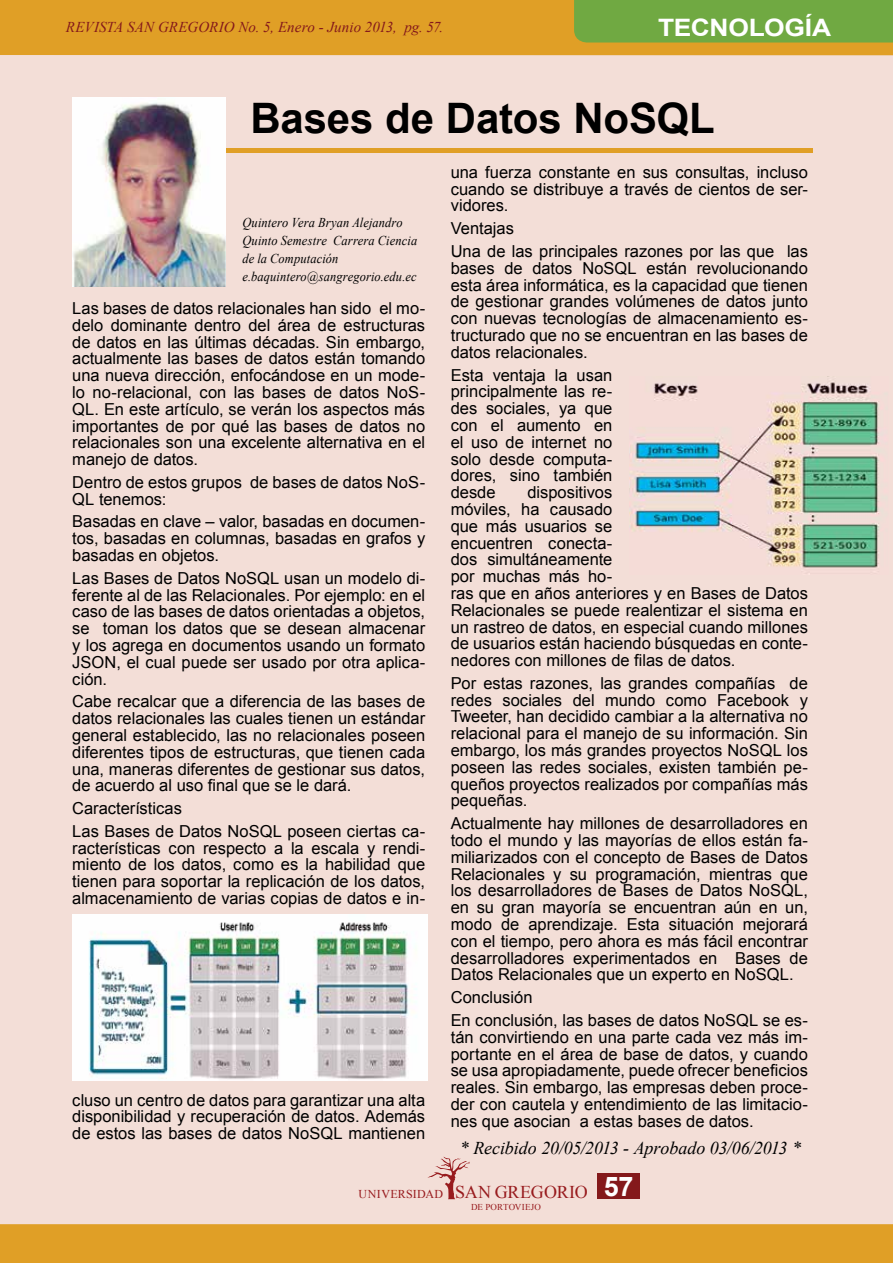
<style>
.page{position:relative;width:893px;height:1263px;background:#e09f26}
.page>*{position:absolute;margin:0;border:0;box-sizing:border-box;transform-origin:0 0}
.t1{font:700 42px "Arial";letter-spacing:-.005em;color:#000}
.t2{font:700 24px "Arial";letter-spacing:-.01em;color:#fff;scale:1.1 1}
.t3{font:italic 18px "Times New Roman";letter-spacing:-.005em;color:#000}
.t4{font:16.5px/16.8px "Arial";color:#000;text-align:justify}
.t5{font:italic 15px "Times New Roman";color:#84191b}
.t6{font:italic 13.5px/18px "Times New Roman";letter-spacing:.01em;color:#000;scale:.92 1}
.t7{font:12px "Times New Roman";letter-spacing:.03em;color:#981b1e}
.t8{font:9px "Times New Roman";letter-spacing:.01em;color:#981b1e}
.s1{font-size:18px}
.s2{font-family:"Arial";font-weight:700;font-size:27px;color:#fff}
</style>
<div class="page">
<div style="left:0;top:55px;width:893px;height:1170px;background:#f3ded7"></div>
<img style="left:72px;top:915px;width:356px;height:165px">
<img style="left:629px;top:376px;width:260px;height:198px">
<div style="left:574px;top:0;width:319px;height:43px;background:#70a942"></div>
<hr style="left:217px;top:149px;width:595px;height:4px;background:#e09f26">
<img style="left:72px;top:98px;width:153px;height:188px">
<div style="left:597px;top:1174px;width:43px;height:25px;background:#84191b"></div>
<svg style="left:427px;top:1157px;width:43px;height:42px;background:#e4beb9"></svg>
<p class="t5" style="left:66px;top:16px;width:379px">REVISTA SAN GREGORIO No. 5, Enero - Junio 2013, pg. 57.</p>
<h2 class="t2" style="left:658px;top:12px;width:159px">TECNOLOGÍA</h2>
<h1 class="t1" style="left:251px;top:90px;width:466px">Bases de Datos NoSQL</h1>
<p class="t4" style="left:451px;top:164px;width:359px">una fuerza constante en sus consultas, incluso cuando se distribuye a través de cientos de ser&shy;vidores.</p>
<p class="t4" style="left:451px;top:217px;width:359px;line-height:22.8px">Ventajas<br>Una de las principales razones por las que las</p>
<p class="t4" style="left:451px;top:260px;width:359px">bases de datos NoSQL están revolucionando esta área informática, es la capacidad que tienen de gestionar grandes volúmenes de datos junto con nuevas tecnologías de almacenamiento es&shy;tructurado que no se encuentran en las bases de datos relacionales.</p>
<p class="t4" style="left:451px;top:366px;width:163px">Esta ventaja la usan principalmente las re&shy;des sociales, ya que con el aumento en el uso de internet no solo desde computa&shy;dores, sino también desde</p>
<p class="t6" style="left:242px;top:213px;width:192px">Quintero Vera Bryan Alejandro<br>Quinto Semestre Carrera Ciencia de la Computación e.baquintero@sangregorio.edu.ec</p>
<p class="t4" style="left:72px;top:300px;width:354px">Las bases de datos relacionales han sido el mo&shy;delo dominante dentro del área de estructuras de datos en las últimas décadas. Sin embargo, actualmente las bases de datos están tomando una nueva dirección, enfocándose en un mode&shy;lo no-relacional, con las bases de datos NoS-QL. En este artículo, se verán los aspectos más importantes de por qué las bases de datos no relacionales son una excelente alternativa en el manejo de datos.</p>
<p class="t4" style="left:72px;top:474px;width:354px">Dentro de estos grupos de bases de datos NoS-<br>QL tenemos:</p>
<p class="t4" style="left:72px;top:513px;width:354px">Basadas en clave – valor, basadas en documen&shy;tos, basadas en columnas, basadas en grafos y basadas en objetos.</p>
<p class="t4" style="left:72px;top:570px;width:354px">Las Bases de Datos NoSQL usan un modelo di&shy;ferente al de las Relacionales. Por ejemplo: en el caso de las bases de datos orientadas a objetos, se toman los datos que se desean almacenar y los agrega en documentos usando un formato JSON, el cual puede ser usado por otra aplica&shy;ción.</p>
<p class="t4" style="left:72px;top:693px;width:354px">Cabe recalcar que a diferencia de las bases de datos relacionales las cuales tienen un estándar general establecido, las no relacionales poseen diferentes tipos de estructuras, que tienen cada una, maneras diferentes de gestionar sus datos, de acuerdo al uso final que se le dará.</p>
<p class="t4" style="left:72px;top:797px;width:354px;line-height:22.8px">Características<br>Las Bases de Datos NoSQL poseen ciertas ca-</p>
<p class="t4" style="left:72px;top:840px;width:354px">racterísticas con respecto a la escala y rendi&shy;miento de los datos, como es la habilidad que tienen para soportar la replicación de los datos, almacenamiento de varias copias de datos e in-</p>
<p class="t4" style="left:451px;top:484px;width:359px;text-align:left;text-indent:77px">dispositivos<br>móviles, ha causado<br>que más usuarios se<br>encuentren conecta-<br>dos simultáneamente<br>por muchas más ho-<br>ras que en años anteriores y en Bases de Datos<br>Relacionales se puede realentizar el sistema en un rastreo de datos, en especial cuando millones de usuarios están haciendo búsquedas en conte&shy;nedores con millones de filas de datos.</p>
<p class="t4" style="left:451px;top:675px;width:359px">Por estas razones, las grandes compañías de redes sociales del mundo como Facebook y Tweeter, han decidido cambiar a la alternativa no relacional para el manejo de su información. Sin embargo, los más grandes proyectos NoSQL los poseen las redes sociales, existen también pe&shy;queños proyectos realizados por compañías más pequeñas.</p>
<p class="t4" style="left:451px;top:815px;width:359px">Actualmente hay millones de desarrolladores en todo el mundo y las mayorías de ellos están fa&shy;miliarizados con el concepto de Bases de Datos Relacionales y su programación, mientras que los desarrolladores de Bases de Datos NoSQL, en su gran mayoría se encuentran aún en un, modo de aprendizaje. Esta situación mejorará con el tiempo, pero ahora es más fácil encontrar desarrolladores experimentados en Bases de Datos Relacionales que un experto en NoSQL.</p>
<p class="t4" style="left:451px;top:986px;width:359px;line-height:22.8px">Conclusión<br>En conclusión, las bases de datos NoSQL se es-</p>
<p class="t4" style="left:451px;top:1029px;width:359px">tán convirtiendo en una parte cada vez más im&shy;portante en el área de base de datos, y cuando se usa apropiadamente, puede ofrecer beneficios reales. Sin embargo, las empresas deben proce&shy;der con cautela y entendimiento de las limitacio&shy;nes que asocian a estas bases de datos.</p>
<p class="t4" style="left:72px;top:1092px;width:354px">cluso un centro de datos para garantizar una alta disponibilidad y recuperación de datos. Además de estos las bases de datos NoSQL mantienen</p>
<p class="t3" style="left:460px;top:1136px;width:343px">* Recibido 20/05/2013 - Aprobado 03/06/2013 *</p>
<p class="t7" style="left:359px;top:1186px;width:276px">UNIVERSIDAD <span class="s1">SAN GREGORIO</span> <span class="s2">57</span></p>
<p class="t8" style="left:471px;top:1201px;width:71px">DE PORTOVIEJO</p>
</div>
